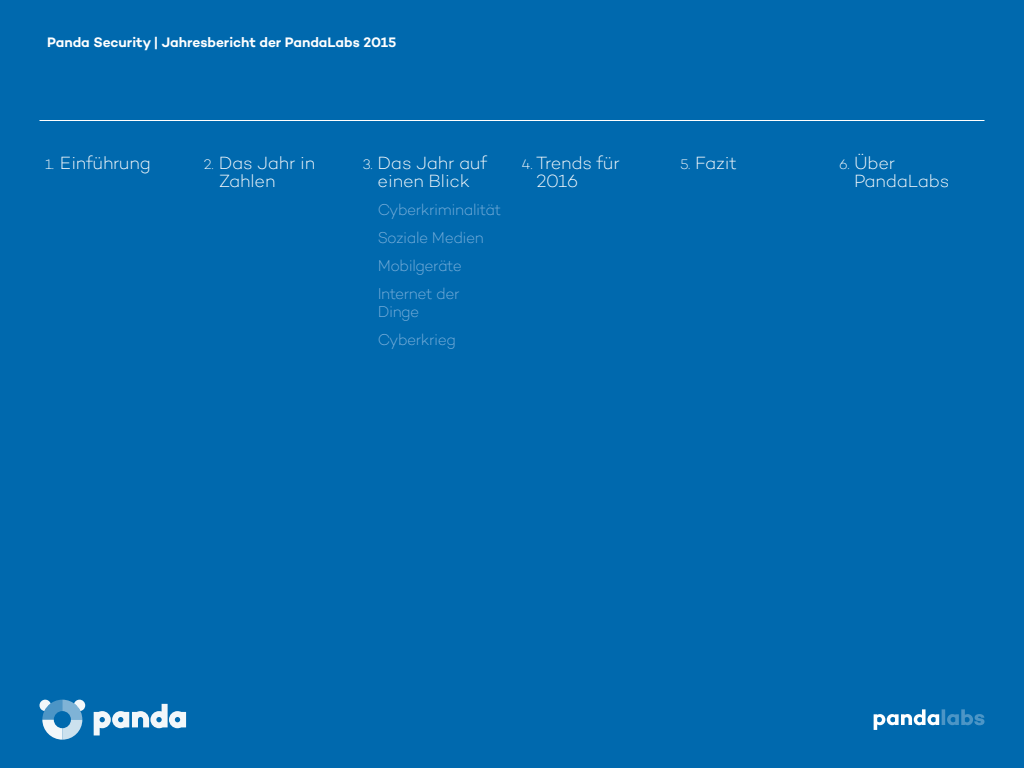
<style>
.page{position:relative;width:1024px;height:768px;background:#0069ae}
.page>*{position:absolute;margin:0;border:0;box-sizing:border-box;transform-origin:0 0}
.t1{font:200 18px/18px "Campton";letter-spacing:-.01em;color:#fff}
.t2{font:200 16px/28px "Campton";letter-spacing:-.025em;color:#7bb0db}
.t3{font:600 14px "Campton";letter-spacing:-.005em;color:#fff}
.s1{font-size:14px}
</style>
<div class="page">
<hr style="left:40px;top:120px;width:944px;height:1px;background:#fff">
<svg style="left:40px;top:700px;width:45px;height:40px"></svg>
<svg style="left:94px;top:704px;width:92px;height:31px"></svg>
<svg style="left:874px;top:709px;width:110px;height:21px"></svg>
<p class="t3" style="left:47px;top:33px;width:351px">Panda Security | Jahresbericht der PandaLabs 2015</p>
<p class="t1" style="left:45px;top:154px;width:107px"><span class="s1">1.</span> Einführung</p>
<p class="t1" style="left:219px;top:154px;width:98px;text-indent:-15px"><span class="s1">2.</span> Das Jahr in<br>Zahlen</p>
<p class="t1" style="left:363px;top:154px;width:126px;text-align:center"><span class="s1">3.</span> Das Jahr auf einen Blick</p>
<p class="t2" style="left:378px;top:196px;width:125px">Cyberkriminalität<br>Soziale Medien<br>Mobilgeräte<br>Internet der</p>
<p class="t2" style="left:378px;top:298px;width:80px">Dinge<br>Cyberkrieg</p>
<p class="t1" style="left:536px;top:154px;width:85px;text-indent:-15px"><span class="s1">4.</span> Trends für<br>2016</p>
<p class="t1" style="left:680px;top:154px;width:58px"><span class="s1">5.</span> Fazit</p>
<p class="t1" style="left:854px;top:154px;width:97px;text-indent:-15px"><span class="s1">6.</span> Über<br>PandaLabs</p>
</div>
